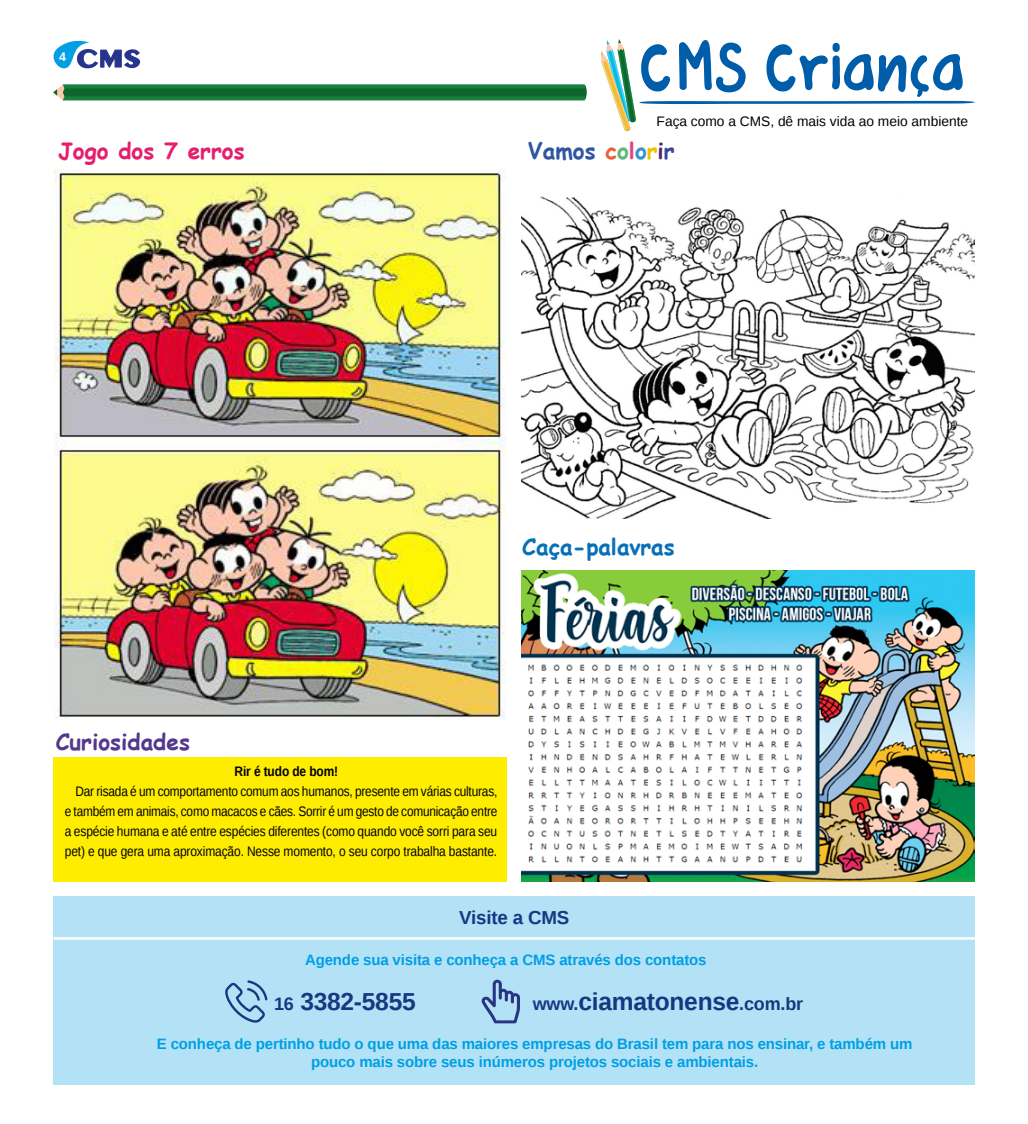
<style>
.page{position:relative;width:1028px;height:1124px;background:#fff}
.page>*{position:absolute;margin:0;border:0;box-sizing:border-box;transform-origin:0 0}
.t1{font:68px "Hellotosca 026";color:#005da9}
.t2{font:700 24.5px "Liberation Sans";letter-spacing:-.01em;color:#183781}
.t3{font:700 22.5px "Comic Sans MS";color:#0870b8}
.t4{font:700 22.5px "Comic Sans MS";color:#e41f6e}
.t5{font:700 22.5px "Comic Sans MS";color:#3055a3}
.t6{font:700 22.5px "Comic Sans MS";color:#54388d}
.t7{font:700 18.75px "Liberation Sans";letter-spacing:-.01em;color:#183781}
.t8{font:700 15px/18px "Liberation Sans";letter-spacing:-.01em;color:#009fe3;text-align:center}
.t9{font:13.75px/20px "Liberation Sans";letter-spacing:-.01em;color:#000;text-align:justify;scale:.86 1}
.t10{font:13.75px "Liberation Sans";letter-spacing:-.01em;color:#000}
.t11{font:700 13.75px "Liberation Sans";letter-spacing:-.01em;color:#000;scale:.87 1}
.t12{font:700 12.5px "Liberation Sans";color:#fff}
.s1{color:#eb5f36}
.s2{color:#62b878}
.s3{color:#e93f83}
.s4{color:#3594d2}
.s5{color:#f2c003}
.s6{color:#512771}
.s7{color:#354898}
.s8{font-size:18px}
</style>
<div class="page">
<svg style="left:53px;top:40px;width:88px;height:29px"></svg>
<div style="left:54px;top:757px;width:453px;height:124px;background:#ffed00"></div>
<svg style="left:53px;top:84px;width:533px;height:16px;background:#1a783b"></svg>
<svg style="left:601px;top:39px;width:373px;height:93px"></svg>
<div style="left:54px;top:896px;width:920px;height:188px;background:#b3e2f6"></div>
<svg style="left:481px;top:979px;width:39px;height:44px"></svg>
<svg style="left:225px;top:980px;width:42px;height:42px"></svg>
<hr style="left:54px;top:937px;width:920px;height:2px;background:#fff">
<img style="left:521px;top:570px;width:453px;height:311px">
<img style="left:521px;top:196px;width:453px;height:322px">
<img style="left:54px;top:169px;width:451px;height:551px">
<p class="t12" style="left:59px;top:48px;width:8px">4</p>
<h3 class="t4" style="left:58px;top:134px;width:188px">Jogo dos 7 erros</h3>
<h1 class="t1" style="left:639px;top:38px;width:327px">CMS Crianca</h1>
<p class="t10" style="left:656px;top:114px;width:313px">Faça como a CMS, dê mais vida ao meio ambiente</p>
<h3 class="t5" style="left:527px;top:134px;width:149px">Vamos <span class="s1">c</span><span class="s2">o</span><span class="s3">l</span><span class="s4">o</span><span class="s5">r</span><span class="s6">i</span><span class="s7">r</span></h3>
<h3 class="t3" style="left:522px;top:530px;width:154px">Caça-palavras</h3>
<h3 class="t6" style="left:56px;top:725px;width:136px">Curiosidades</h3>
<p class="t11" style="left:234px;top:761px;width:121px">Rir é tudo de bom!</p>
<p class="t9" style="left:65px;top:781px;width:504px;text-indent:11px">Dar risada é um comportamento comum aos humanos, presente em várias culturas, e também em animais, como macacos e cães. Sorrir é um gesto de comunicação entre a espécie humana e até entre espécies diferentes (como quando você sorri para seu pet) e que gera uma aproximação. Nesse momento, o seu corpo trabalha bastante.</p>
<h3 class="t7" style="left:459px;top:904px;width:112px">Visite a CMS</h3>
<p class="t8" style="left:305px;top:950px;width:403px">Agende sua visita e conheça a CMS através dos contatos</p>
<h2 class="t2" style="left:274px;top:984px;width:143px"><span class="s8">16</span> 3382-5855</h2>
<h2 class="t2" style="left:533px;top:984px;width:272px"><span class="s8">www.</span>ciamatonense<span class="s8">.com.br</span></h2>
<p class="t8" style="left:157px;top:1034px;width:757px">E conheça de pertinho tudo o que uma das maiores empresas do Brasil tem para nos ensinar, e também um pouco mais sobre seus inúmeros projetos sociais e ambientais.</p>
</div>
